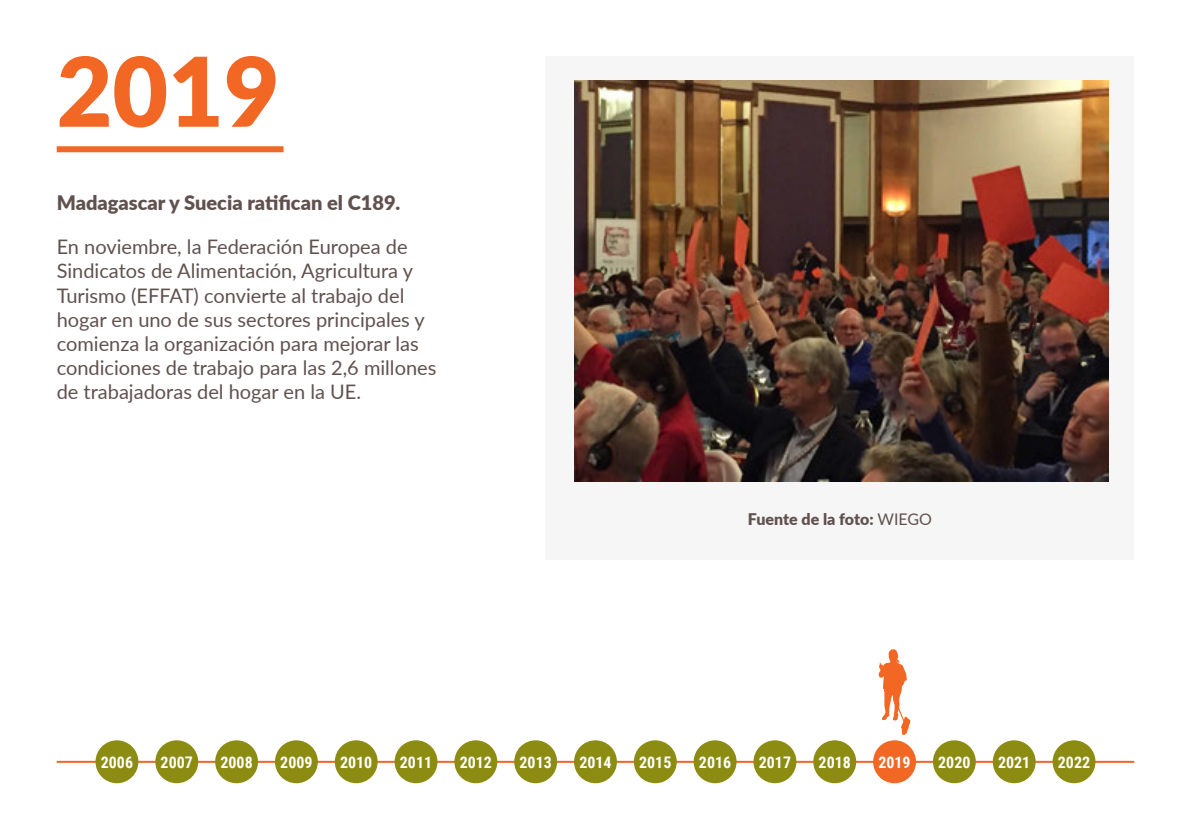
<style>
.page{position:relative;width:1191px;height:840px;background:#fff}
.page>*{position:absolute;margin:0;border:0;box-sizing:border-box;transform-origin:0 0}
.t1{font:900 96px "Lato";color:#f26724}
.t2{font:20px/24px "Lato";color:#60514f}
.t3{font:900 20px "Lato";color:#60514f}
.t4{font:700 16px "Roboto Condensed";color:#fff}
.t5{font:900 16px "Lato";letter-spacing:-.005em;color:#60514f}
.s1{font-weight:400}
</style>
<div class="page">
<div style="left:545px;top:57px;width:589px;height:502px;background:#f6f6f6"></div>
<img style="left:574px;top:80px;width:534px;height:401px">
<svg style="left:878px;top:649px;width:32px;height:85px"></svg>
<hr style="left:57px;top:760px;width:1077px;height:2px;background:#f26724">
<div style="left:933px;top:739px;width:42px;height:43px;background:#8c8c12;border-radius:50%"></div>
<div style="left:873px;top:739px;width:43px;height:43px;background:#f26724;border-radius:50%"></div>
<div style="left:813px;top:739px;width:43px;height:43px;background:#8c8c12;border-radius:50%"></div>
<div style="left:753px;top:739px;width:43px;height:43px;background:#8c8c12;border-radius:50%"></div>
<div style="left:693px;top:739px;width:43px;height:43px;background:#8c8c12;border-radius:50%"></div>
<div style="left:634px;top:739px;width:43px;height:43px;background:#8c8c12;border-radius:50%"></div>
<div style="left:574px;top:739px;width:43px;height:43px;background:#8c8c12;border-radius:50%"></div>
<div style="left:514px;top:739px;width:43px;height:43px;background:#8c8c12;border-radius:50%"></div>
<div style="left:454px;top:739px;width:43px;height:43px;background:#8c8c12;border-radius:50%"></div>
<div style="left:394px;top:739px;width:43px;height:43px;background:#8c8c12;border-radius:50%"></div>
<div style="left:335px;top:739px;width:43px;height:43px;background:#8c8c12;border-radius:50%"></div>
<div style="left:275px;top:739px;width:43px;height:43px;background:#8c8c12;border-radius:50%"></div>
<div style="left:215px;top:739px;width:43px;height:43px;background:#8c8c12;border-radius:50%"></div>
<div style="left:155px;top:739px;width:43px;height:43px;background:#8c8c12;border-radius:50%"></div>
<div style="left:992px;top:739px;width:43px;height:43px;background:#8c8c12;border-radius:50%"></div>
<div style="left:1052px;top:739px;width:43px;height:43px;background:#8c8c12;border-radius:50%"></div>
<div style="left:95px;top:739px;width:43px;height:43px;background:#8c8c12;border-radius:50%"></div>
<div style="left:57px;top:146px;width:226px;height:6px;background:#f26724"></div>
<h1 class="t1" style="left:57px;top:19px;width:224px">2019</h1>
<p class="t3" style="left:57px;top:188px;width:345px">Madagascar y Suecia ratifican el C189.</p>
<p class="t2" style="left:57px;top:234px;width:381px">En noviembre, la Federación Europea de Sindicatos de Alimentación, Agricultura y Turismo (EFFAT) convierte al trabajo del hogar en uno de sus sectores principales y comienza la organización para mejorar las condiciones de trabajo para las 2,6 millones de trabajadoras del hogar en la UE.</p>
<p class="t5" style="left:748px;top:506px;width:186px">Fuente de la foto: <span class="s1">WIEGO</span></p>
<p class="t4" style="left:101px;top:750px;width:34px">2006</p>
<p class="t4" style="left:161px;top:750px;width:34px">2007</p>
<p class="t4" style="left:220px;top:750px;width:34px">2008</p>
<p class="t4" style="left:280px;top:750px;width:34px">2009</p>
<p class="t4" style="left:340px;top:750px;width:34px">2010</p>
<p class="t4" style="left:400px;top:750px;width:34px">2011</p>
<p class="t4" style="left:460px;top:750px;width:34px">2012</p>
<p class="t4" style="left:519px;top:750px;width:34px">2013</p>
<p class="t4" style="left:579px;top:750px;width:34px">2014</p>
<p class="t4" style="left:639px;top:750px;width:34px">2015</p>
<p class="t4" style="left:699px;top:750px;width:34px">2016</p>
<p class="t4" style="left:759px;top:750px;width:34px">2017</p>
<p class="t4" style="left:818px;top:750px;width:34px">2018</p>
<p class="t4" style="left:878px;top:750px;width:34px">2019</p>
<p class="t4" style="left:938px;top:750px;width:34px">2020</p>
<p class="t4" style="left:998px;top:750px;width:34px">2021</p>
<p class="t4" style="left:1057px;top:750px;width:34px">2022</p>
</div>
